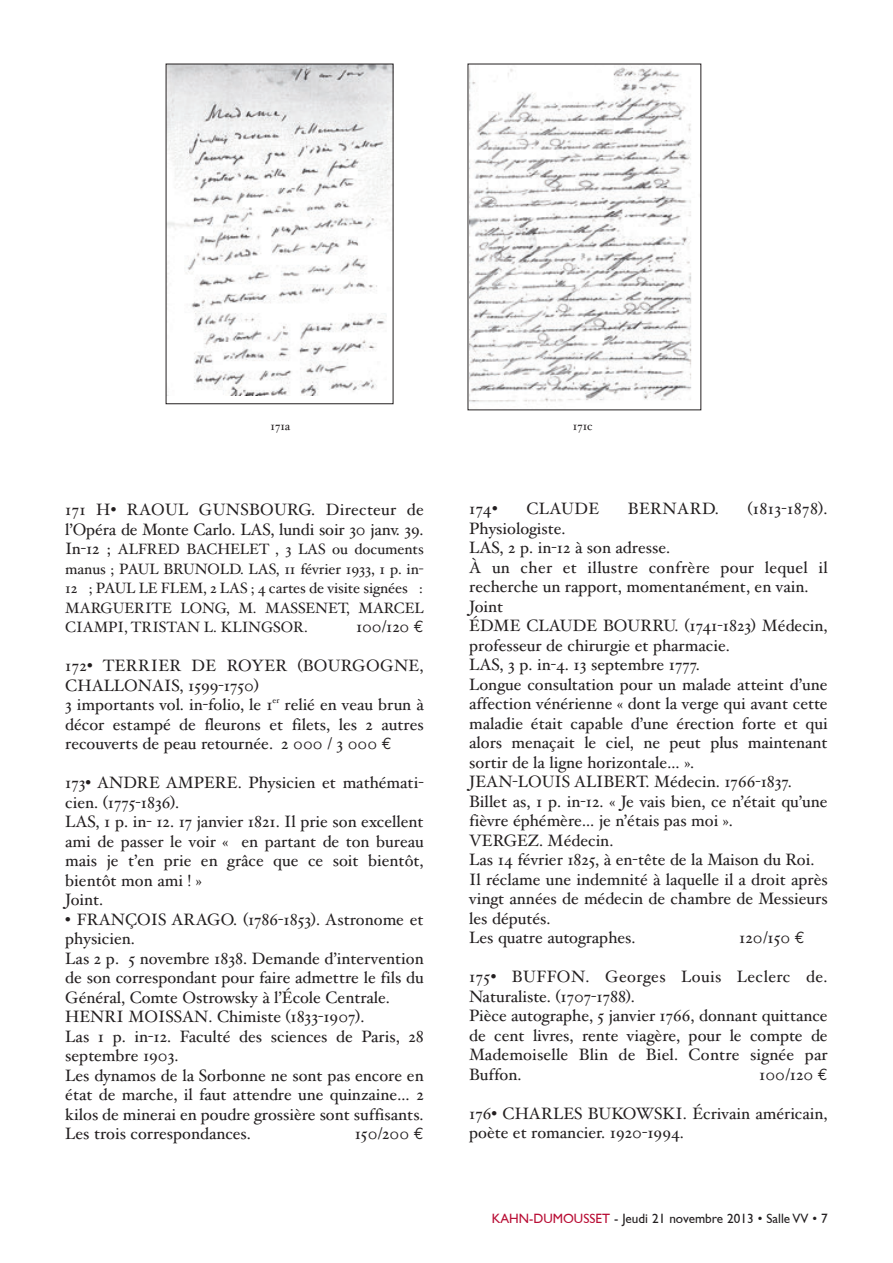
<style>
.page{position:relative;width:893px;height:1263px;background:#fff}
.page>*{position:absolute;margin:0;border:0;box-sizing:border-box;transform-origin:0 0}
.t1{font:16.5px/19.5px "Hoefler Text";color:#231f20}
.t2{font:16.5px "Hoefler Text";letter-spacing:.025em;color:#231f20}
.t3{font:15px/19.5px "Hoefler Text";letter-spacing:-.005em;color:#231f20;text-align:justify}
.t4{font:13.5px "Gill Sans";color:#231f20}
.t5{font:12px "Hoefler Text";color:#231f20}
.t6{font:8.25px "Hoefler Text";color:#231f20}
.s1{font-size:16.5px}
.s2{font-family:"Euro Mono"}
.s3{color:#b90f36}
</style>
<div class="page">
<img style="left:168px;top:66px;width:223px;height:330px">
<img style="left:470px;top:67px;width:222px;height:336px">
<p class="t5" style="left:271px;top:419px;width:21px">171a</p>
<p class="t5" style="left:573px;top:419px;width:21px">171c</p>
<p class="t1" style="left:65px;top:500px;width:360px">171 H• RAOUL GUNSBOURG. Directeur de l’Opéra de Monte Carlo. LAS, lundi soir 30 janv. 39.</p>
<p class="t3" style="left:65px;top:539px;width:360px"><span class="s1">In-12 ;</span> ALFRED BACHELET , 3 LAS ou documents manus ; PAUL BRUNOLD. LAS, 11 février 1933, 1 p. in-12 ; PAUL LE FLEM, 2 LAS ; 4 cartes de visite signées :<br>MARGUERITE LONG, M. MASSENET, MARCEL CIAMPI, TRISTAN L. KLINGSOR.</p>
<p class="t1" style="left:356px;top:617px;width:69px">100/120 <span class="s2">€</span></p>
<p class="t1" style="left:65px;top:656px;width:360px">172• TERRIER DE ROYER (BOURGOGNE,<br>CHALLONAIS, 1599-1750)<br>3 importants vol. in-folio, le 1</p>
<p class="t1" style="left:65px;top:695px;width:360px;text-align:justify;text-indent:219px">relié en veau brun à décor estampé de fleurons et filets, les 2 autres recouverts de peau retournée. 2 000 / 3 000 <span class="s2">€</span></p>
<p class="t1" style="left:65px;top:773px;width:360px">173• ANDRE AMPERE. Physicien et mathémati&shy;cien. (1775-1836).<br>LAS, 1 p. in- 12. 17 janvier 1821. Il prie son excellent ami de passer le voir « en partant de ton bureau mais je t’en prie en grâce que ce soit bientôt, bientôt mon ami ! »<br>Joint.</p>
<p class="t1" style="left:65px;top:909px;width:360px">• FRANÇOIS ARAGO. (1786-1853). Astronome et physicien.<br>Las 2 p. 5 novembre 1838. Demande d’intervention de son correspondant pour faire admettre le fils du Général, Comte Ostrowsky à l’École Centrale.<br>HENRI MOISSAN. Chimiste (1833-1907).<br>Las 1 p. in-12. Faculté des sciences de Paris, 28 septembre 1903.<br>Les dynamos de la Sorbonne ne sont pas encore en état de marche, il faut attendre une quinzaine… 2 kilos de minerai en poudre grossière sont suffisants.<br>Les trois correspondances.</p>
<p class="t6" style="left:273px;top:695px;width:8px">er</p>
<p class="t1" style="left:355px;top:1124px;width:71px">150/200 <span class="s2">€</span></p>
<p class="t1" style="left:469px;top:499px;width:30px">174•</p>
<p class="t1" style="left:526px;top:499px;width:74px">CLAUDE</p>
<p class="t2" style="left:628px;top:499px;width:92px">BERNARD.</p>
<p class="t2" style="left:748px;top:499px;width:82px">(1813-1878).</p>
<p class="t1" style="left:469px;top:518px;width:360px">Physiologiste.<br>LAS, 2 p. in-12 à son adresse.<br>À un cher et illustre confrère pour lequel il recherche un rapport, momentanément, en vain.<br>Joint<br>ÉDME CLAUDE BOURRU. (1741-1823) Médecin, professeur de chirurgie et pharmacie.<br>LAS, 3 p. in-4. 13 septembre 1777.<br>Longue consultation pour un malade atteint d’une affection vénérienne « dont la verge qui avant cette maladie était capable d’une érection forte et qui alors menaçait le ciel, ne peut plus maintenant sortir de la ligne horizontale… ».<br>JEAN-LOUIS ALIBERT. Médecin. 1766-1837.<br>Billet as, 1 p. in-12. « Je vais bien, ce n’était qu’une fièvre éphémère… je n’étais pas moi ».<br>VERGEZ. Médecin.<br>Las 14 février 1825, à en-tête de la Maison du Roi.<br>Il réclame une indemnité à laquelle il a droit après vingt années de médecin de chambre de Messieurs les députés.<br>Les quatre autographes.</p>
<p class="t1" style="left:739px;top:928px;width:67px">120/150 <span class="s2">€</span></p>
<p class="t1" style="left:469px;top:967px;width:360px">175• BUFFON. Georges Louis Leclerc de.<br>Naturaliste. (1707-1788).<br>Pièce autographe, 5 janvier 1766, donnant quittance de cent livres, rente viagère, pour le compte de Mademoiselle Blin de Biel. Contre signée par Buffon.</p>
<p class="t1" style="left:759px;top:1064px;width:70px">100/120 <span class="s2">€</span></p>
<p class="t1" style="left:469px;top:1103px;width:360px">176• CHARLES BUKOWSKI. Écrivain américain, poète et romancier. 1920-1994.</p>
<p class="t4" style="left:492px;top:1211px;width:337px"><span class="s3">KAHN-DUMOUSSET</span> - Jeudi 21 novembre 2013 • Salle VV • 7</p>
</div>
